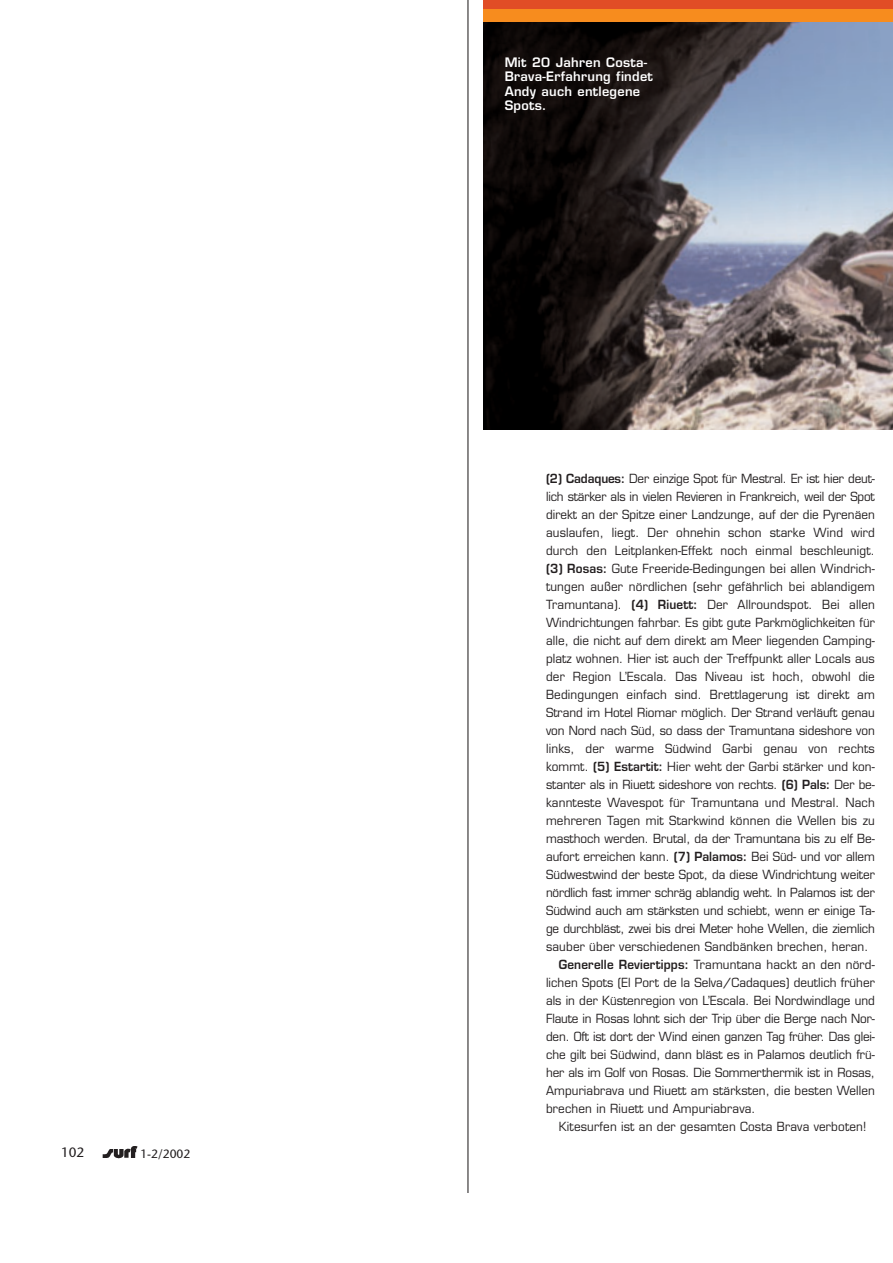
<style>
.page{position:relative;width:893px;height:1263px;background:#fff}
.page>*{position:absolute;margin:0;border:0;box-sizing:border-box;transform-origin:0 0}
.t1{font:13.5px "Stone Sans";color:#231f20}
.t2{font:600 12.75px/14.2px "Eurostile";letter-spacing:.02em;color:#fff}
.t3{font:12.3px "Eurostile";letter-spacing:.005em;color:#231f20;scale:.95 1}
.t4{font:12.3px "Eurostile";letter-spacing:-.015em;color:#231f20;scale:.95 1}
.t5{font:12.3px "Eurostile";letter-spacing:-.02em;color:#231f20;scale:.95 1}
.t6{font:12px "Stone Sans";color:#231f20}
.s1{font-weight:600}
</style>
<div class="page">
<div style="left:483px;top:6px;width:409px;height:23px;background:#f78c1e"></div>
<div style="left:483px;top:0;width:409px;height:9px;background:#e14d26"></div>
<img style="left:102px;top:1146px;width:36px;height:13px">
<hr style="left:467px;top:0;width:1px;height:1192px;background:#231f20">
<img style="left:483px;top:23px;width:409px;height:406px">
<p class="t1" style="left:61px;top:1148px;width:25px">102</p>
<p class="t6" style="left:140px;top:1149px;width:51px">1-2/2002</p>
<p class="t2" style="left:504px;top:57px;width:150px">Mit 20 Jahren Costa-<br>Brava-Erfahrung findet<br>Andy auch entlegene<br>Spots.</p>
<p class="t4" style="left:546px;top:473px;width:347px"><span class="s1">(2) Cadaques:</span> Der einzige Spot für Mestral. Er ist hier deut-</p>
<p class="t4" style="left:546px;top:491px;width:347px">lich stärker als in vielen Revieren in Frankreich, weil der Spot</p>
<p class="t3" style="left:546px;top:509px;width:347px">direkt an der Spitze einer Landzunge, auf der die Pyrenäen</p>
<p class="t3" style="left:546px;top:527px;width:347px">auslaufen, liegt. Der ohnehin schon starke Wind wird</p>
<p class="t3" style="left:546px;top:545px;width:347px">durch den Leitplanken-Effekt noch einmal beschleunigt.</p>
<p class="t3" style="left:546px;top:563px;width:347px"><span class="s1">(3) Rosas:</span> Gute Freeride-Bedingungen bei allen Windrich-</p>
<p class="t3" style="left:546px;top:581px;width:347px">tungen außer nördlichen (sehr gefährlich bei ablandigem</p>
<p class="t3" style="left:546px;top:599px;width:347px">Tramuntana). <span class="s1">(4) Riuett:</span> Der Allroundspot. Bei allen</p>
<p class="t3" style="left:546px;top:617px;width:347px">Windrichtungen fahrbar. Es gibt gute Parkmöglichkeiten für</p>
<p class="t3" style="left:546px;top:635px;width:347px">alle, die nicht auf dem direkt am Meer liegenden Camping-</p>
<p class="t3" style="left:546px;top:653px;width:347px">platz wohnen. Hier ist auch der Treffpunkt aller Locals aus</p>
<p class="t3" style="left:546px;top:671px;width:347px">der Region L’Escala. Das Niveau ist hoch, obwohl die</p>
<p class="t3" style="left:546px;top:689px;width:347px">Bedingungen einfach sind. Brettlagerung ist direkt am</p>
<p class="t3" style="left:546px;top:707px;width:347px">Strand im Hotel Riomar möglich. Der Strand verläuft genau</p>
<p class="t3" style="left:546px;top:725px;width:347px">von Nord nach Süd, so dass der Tramuntana sideshore von</p>
<p class="t3" style="left:546px;top:743px;width:347px">links, der warme Südwind Garbi genau von rechts</p>
<p class="t3" style="left:546px;top:761px;width:347px">kommt. <span class="s1">(5) Estartit:</span> Hier weht der Garbi stärker und kon-</p>
<p class="t3" style="left:546px;top:779px;width:347px">stanter als in Riuett sideshore von rechts. <span class="s1">(6) Pals:</span> Der be-</p>
<p class="t3" style="left:546px;top:797px;width:347px">kannteste Wavespot für Tramuntana und Mestral. Nach</p>
<p class="t3" style="left:546px;top:815px;width:347px">mehreren Tagen mit Starkwind können die Wellen bis zu</p>
<p class="t3" style="left:546px;top:833px;width:347px">masthoch werden. Brutal, da der Tramuntana bis zu elf Be-</p>
<p class="t3" style="left:546px;top:851px;width:347px">aufort erreichen kann. <span class="s1">(7) Palamos:</span> Bei Süd- und vor allem</p>
<p class="t3" style="left:546px;top:869px;width:347px">Südwestwind der beste Spot, da diese Windrichtung weiter</p>
<p class="t5" style="left:546px;top:887px;width:347px">nördlich fast immer schräg ablandig weht. In Palamos ist der</p>
<p class="t3" style="left:546px;top:905px;width:347px">Südwind auch am stärksten und schiebt, wenn er einige Ta-</p>
<p class="t3" style="left:546px;top:923px;width:347px">ge durchbläst, zwei bis drei Meter hohe Wellen, die ziemlich</p>
<p class="t3" style="left:546px;top:941px;width:341px">sauber über verschiedenen Sandbänken brechen, heran.</p>
<p class="t3" style="left:559px;top:959px;width:334px"><span class="s1">Generelle Reviertipps:</span> Tramuntana hackt an den nörd-</p>
<p class="t3" style="left:546px;top:977px;width:347px">lichen Spots (El Port de la Selva/Cadaques) deutlich früher</p>
<p class="t3" style="left:546px;top:995px;width:347px">als in der Küstenregion von L’Escala. Bei Nordwindlage und</p>
<p class="t3" style="left:546px;top:1013px;width:347px">Flaute in Rosas lohnt sich der Trip über die Berge nach Nor-</p>
<p class="t4" style="left:546px;top:1031px;width:347px">den. Oft ist dort der Wind einen ganzen Tag früher. Das glei-</p>
<p class="t3" style="left:546px;top:1049px;width:347px">che gilt bei Südwind, dann bläst es in Palamos deutlich frü-</p>
<p class="t3" style="left:546px;top:1067px;width:347px">her als im Golf von Rosas. Die Sommerthermik ist in Rosas,</p>
<p class="t3" style="left:546px;top:1085px;width:347px">Ampuriabrava und Riuett am stärksten, die besten Wellen</p>
<p class="t3" style="left:546px;top:1103px;width:222px">brechen in Riuett und Ampuriabrava.</p>
<p class="t3" style="left:559px;top:1121px;width:325px">Kitesurfen ist an der gesamten Costa Brava verboten!</p>
</div>
